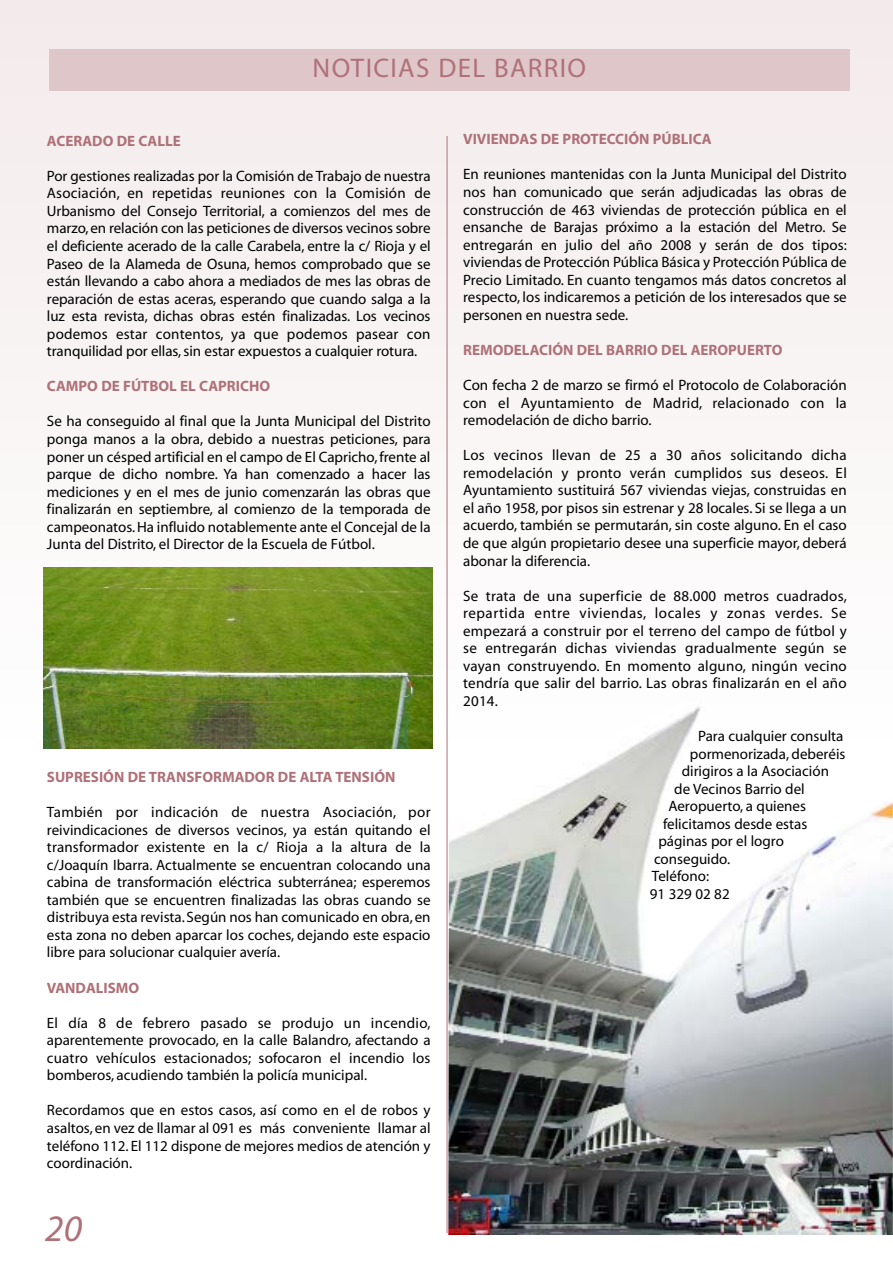
<style>
.page{position:relative;width:893px;height:1263px;background:#fff}
.page>*{position:absolute;margin:0;border:0;box-sizing:border-box;transform-origin:0 0}
.t1{font:italic 37.5px "Myriad";color:#af7178}
.t2{font:27px "Myriad";letter-spacing:.05em;color:#af7178}
.t3{font:15px/17.5px "Myriad";color:#000;text-align:justify}
.t4{font:700 15px "Myriad";color:#af7178}
</style>
<div class="page">
<div style="left:0;top:0;width:893px;height:25px;background:#f3eaeb"></div>
<div style="left:0;top:22px;width:893px;height:39px;background:#f4ebec"></div>
<div style="left:0;top:58px;width:893px;height:39px;background:#f4eced"></div>
<div style="left:0;top:94px;width:893px;height:39px;background:#f5edee"></div>
<div style="left:0;top:130px;width:893px;height:39px;background:#f5eeef"></div>
<div style="left:0;top:166px;width:893px;height:39px;background:#f6eff0"></div>
<div style="left:0;top:201px;width:893px;height:39px;background:#f6f0f1"></div>
<div style="left:0;top:237px;width:893px;height:39px;background:#f7f1f2"></div>
<div style="left:0;top:273px;width:893px;height:39px;background:#f8f2f3"></div>
<div style="left:0;top:309px;width:893px;height:39px;background:#f8f3f3"></div>
<div style="left:0;top:345px;width:893px;height:39px;background:#f9f4f4"></div>
<div style="left:0;top:381px;width:893px;height:38px;background:#f9f5f5"></div>
<div style="left:0;top:416px;width:893px;height:39px;background:#faf6f6"></div>
<div style="left:0;top:452px;width:893px;height:39px;background:#faf7f7"></div>
<div style="left:0;top:488px;width:893px;height:39px;background:#fbf8f8"></div>
<div style="left:0;top:524px;width:893px;height:39px;background:#fcf9f9"></div>
<div style="left:0;top:560px;width:893px;height:39px;background:#fcfafa"></div>
<div style="left:0;top:595px;width:893px;height:39px;background:#fdfbfb"></div>
<div style="left:49px;top:50px;width:801px;height:41px;background:#dfc6c9"></div>
<img style="left:43px;top:568px;width:390px;height:180px">
<img style="left:448px;top:706px;width:444px;height:529px">
<hr style="left:447px;top:136px;width:1px;height:1097px;background:#af7178">
<h2 class="t2" style="left:313px;top:58px;width:275px">NOTICIAS DEL BARRIO</h2>
<p class="t4" style="left:47px;top:135px;width:135px">ACERADO DE CALLE</p>
<p class="t3" style="left:47px;top:168px;width:385px">Por gestiones realizadas por la Comisión de Trabajo de nuestra Asociación, en repetidas reuniones con la Comisión de Urbanismo del Consejo Territorial, a comienzos del mes de marzo, en relación con las peticiones de diversos vecinos sobre el deficiente acerado de la calle Carabela, entre la c/ Rioja y el Paseo de la Alameda de Osuna, hemos comprobado que se están llevando a cabo ahora a mediados de mes las obras de reparación de estas aceras, esperando que cuando salga a la luz esta revista, dichas obras estén finalizadas. Los vecinos podemos estar contentos, ya que podemos pasear con tranquilidad por ellas, sin estar expuestos a cualquier rotura.</p>
<p class="t4" style="left:47px;top:381px;width:225px">CAMPO DE FÚTBOL EL CAPRICHO</p>
<p class="t3" style="left:47px;top:414px;width:385px">Se ha conseguido al final que la Junta Municipal del Distrito ponga manos a la obra, debido a nuestras peticiones, para poner un césped artificial en el campo de El Capricho, frente al parque de dicho nombre. Ya han comenzado a hacer las mediciones y en el mes de junio comenzarán las obras que finalizarán en septiembre, al comienzo de la temporada de campeonatos. Ha influido notablemente ante el Concejal de la Junta del Distrito, el Director de la Escuela de Fútbol.</p>
<p class="t4" style="left:47px;top:771px;width:350px">SUPRESIÓN DE TRANSFORMADOR DE ALTA TENSIÓN</p>
<p class="t3" style="left:47px;top:804px;width:385px">También por indicación de nuestra Asociación, por reivindicaciones de diversos vecinos, ya están quitando el transformador existente en la c/ Rioja a la altura de la c/Joaquín Ibarra. Actualmente se encuentran colocando una cabina de transformación eléctrica subterránea; esperemos también que se encuentren finalizadas las obras cuando se distribuya esta revista. Según nos han comunicado en obra, en esta zona no deben aparcar los coches, dejando este espacio libre para solucionar cualquier avería.</p>
<p class="t4" style="left:47px;top:982px;width:94px">VANDALISMO</p>
<p class="t3" style="left:47px;top:1015px;width:385px">El día 8 de febrero pasado se produjo un incendio, aparentemente provocado, en la calle Balandro, afectando a cuatro vehículos estacionados; sofocaron el incendio los bomberos, acudiendo también la policía municipal.</p>
<p class="t3" style="left:47px;top:1103px;width:385px">Recordamos que en estos casos, así como en el de robos y asaltos, en vez de llamar al 091 es más conveniente llamar al teléfono 112. El 112 dispone de mejores medios de atención y coordinación.</p>
<h1 class="t1" style="left:45px;top:1214px;width:38px">20</h1>
<p class="t4" style="left:463px;top:134px;width:250px">VIVIENDAS DE PROTECCIÓN PÚBLICA</p>
<p class="t3" style="left:463px;top:167px;width:385px">En reuniones mantenidas con la Junta Municipal del Distrito nos han comunicado que serán adjudicadas las obras de construcción de 463 viviendas de protección pública en el ensanche de Barajas próximo a la estación del Metro. Se entregarán en julio del año 2008 y serán de dos tipos: viviendas de Protección Pública Básica y Protección Pública de Precio Limitado. En cuanto tengamos más datos concretos al respecto, los indicaremos a petición de los interesados que se personen en nuestra sede.</p>
<p class="t4" style="left:463px;top:344px;width:321px">REMODELACIÓN DEL BARRIO DEL AEROPUERTO</p>
<p class="t3" style="left:463px;top:377px;width:385px">Con fecha 2 de marzo se firmó el Protocolo de Colaboración con el Ayuntamiento de Madrid, relacionado con la remodelación de dicho barrio.</p>
<p class="t3" style="left:463px;top:448px;width:385px">Los vecinos llevan de 25 a 30 años solicitando dicha remodelación y pronto verán cumplidos sus deseos. El Ayuntamiento sustituirá 567 viviendas viejas, construidas en el año 1958, por pisos sin estrenar y 28 locales. Si se llega a un acuerdo, también se permutarán, sin coste alguno. En el caso de que algún propietario desee una superficie mayor, deberá abonar la diferencia.</p>
<p class="t3" style="left:463px;top:588px;width:385px">Se trata de una superficie de 88.000 metros cuadrados, repartida entre viviendas, locales y zonas verdes. Se empezará a construir por el terreno del campo de fútbol y se entregarán dichas viviendas gradualmente según se vayan construyendo. En momento alguno, ningún vecino tendría que salir del barrio. Las obras finalizarán en el año 2014.</p>
<p class="t3" style="left:698px;top:728px;width:147px">Para cualquier consulta</p>
<p class="t3" style="left:690px;top:746px;width:157px">pormenorizada, deberéis</p>
<p class="t3" style="left:682px;top:763px;width:149px">dirigiros a la Asociación</p>
<p class="t3" style="left:674px;top:781px;width:132px">de Vecinos Barrio del</p>
<p class="t3" style="left:668px;top:799px;width:139px">Aeropuerto, a quienes</p>
<p class="t3" style="left:663px;top:816px;width:146px">felicitamos desde estas</p>
<p class="t3" style="left:658px;top:834px;width:127px">páginas por el logro</p>
<p class="t3" style="left:654px;top:851px;width:78px">conseguido.</p>
<p class="t3" style="left:652px;top:869px;width:59px">Teléfono:</p>
<p class="t3" style="left:650px;top:886px;width:81px">91 329 02 82</p>
</div>
